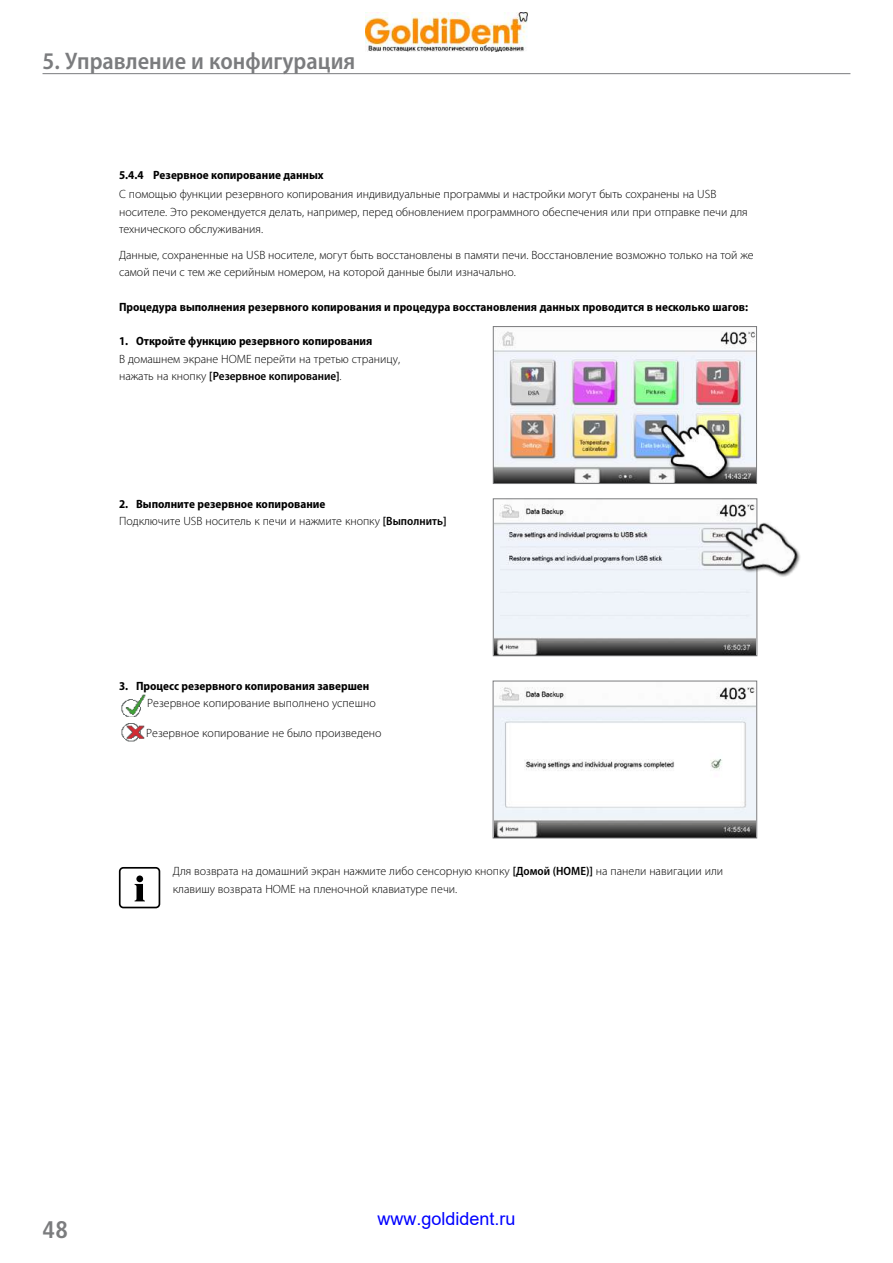
<style>
.page{position:relative;width:893px;height:1263px;background:#fff}
.page>*{position:absolute;margin:0;border:0;box-sizing:border-box;transform-origin:0 0}
.t1{font:600 semi-condensed 24px "Myriad Pro";color:#7b7c7e}
.t2{font:700 condensed 24px "Frutiger";color:#7b7c7e}
.t3{font:18px "Arial";color:#00f}
.t4{font:300 12px/17.2px "Myriad Pro";color:#000}
.t5{font:700 semi-condensed 12px "Myriad Pro";color:#000}
.s1{font-weight:600;font-stretch:semi-condensed}
.s2{font-weight:700;font-stretch:semi-condensed}
</style>
<div class="page">
<img style="left:121px;top:694px;width:25px;height:23px">
<img style="left:121px;top:723px;width:24px;height:19px">
<div style="left:119px;top:867px;width:41px;height:41px;border:2px solid #000;border-radius:4px"></div>
<svg style="left:135px;top:875px;width:10px;height:26px"></svg>
<img style="left:495px;top:504px;width:260px;height:150px">
<div style="left:493px;top:499px;width:264px;height:157px;border:1px solid #7b7c7e"></div>
<img style="left:718px;top:509px;width:82px;height:84px">
<img style="left:495px;top:687px;width:260px;height:149px">
<div style="left:493px;top:681px;width:264px;height:157px;border:1px solid #7b7c7e"></div>
<hr style="left:43px;top:73px;width:807px;height:1px;background:#7b7c7e">
<img style="left:495px;top:330px;width:260px;height:152px">
<div style="left:493px;top:326px;width:264px;height:158px;border:1px solid #7b7c7e"></div>
<img style="left:656px;top:418px;width:80px;height:66px">
<img style="left:365px;top:12px;width:162px;height:40px">
<h1 class="t1" style="left:43px;top:48px;width:314px">5. Управление и конфигурация</h1>
<p class="t5" style="left:119px;top:168px;width:206px">5.4.4 Резервное копирование данных</p>
<p class="t4" style="left:119px;top:186px;width:630px">С помощью функции резервного копирования индивидуальные программы и настройки могут быть сохранены на USB носителе. Это рекомендуется делать, например, перед обновлением программного обеспечения или при отправке печи для технического обслуживания.</p>
<p class="t4" style="left:119px;top:247px;width:636px">Данные, сохраненные на USB носителе, могут быть восстановлены в памяти печи. Восстановление возможно только на той же самой печи с тем же серийным номером, на которой данные были изначально.</p>
<p class="t5" style="left:119px;top:300px;width:630px">Процедура выполнения резервного копирования и процедура восстановления данных проводится в несколько шагов:</p>
<p class="t5" style="left:119px;top:335px;width:255px">1. Откройте функцию резервного копирования</p>
<p class="t4" style="left:119px;top:350px;width:283px">В домашнем экране HOME перейти на третью страницу, нажать на кнопку <span class="s1">[Резервное копирование]</span>.</p>
<p class="t4" style="left:119px;top:495px;width:329px"><span class="s2">2. Выполните резервное копирование<br></span>Подключите USB носитель к печи и нажмите кнопку <span class="s1">[Выполнить]</span></p>
<p class="t5" style="left:119px;top:679px;width:252px">3. Процесс резервного копирования завершен</p>
<p class="t4" style="left:147px;top:695px;width:230px">Резервное копирование выполнено успешно</p>
<p class="t4" style="left:146px;top:724px;width:237px">Резервное копирование не было произведено</p>
<p class="t4" style="left:173px;top:863px;width:552px">Для возврата на домашний экран нажмите либо сенсорную кнопку <span class="s1">[Домой (HOME)]</span> на панели навигации или клавишу возврата HOME на пленочной клавиатуре печи.</p>
<h1 class="t2" style="left:43px;top:1215px;width:27px">48</h1>
<h2 class="t3" style="left:377px;top:1206px;width:140px">www.goldident.ru</h2>
</div>
